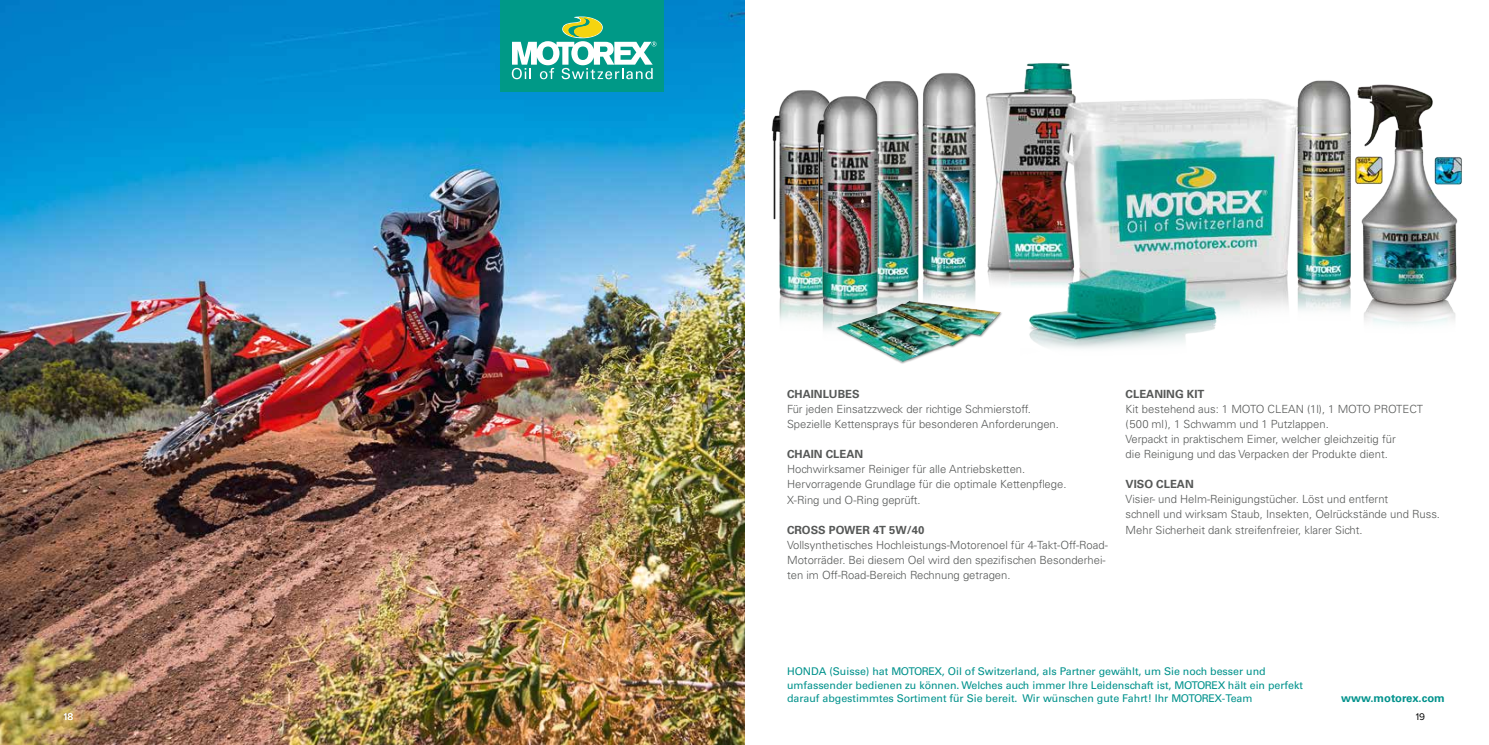
<style>
.page{position:relative;width:1489px;height:745px;background:#fff}
.page>*{position:absolute;margin:0;border:0;box-sizing:border-box;transform-origin:0 0}
.t1{font:300 11.25px/15px "Univers LT Std";color:#565857}
.t2{font:700 11.25px "Univers LT Std";color:#565857}
.t3{font:700 11.25px "Univers LT Std";color:#00928c}
.t4{font:10.62px/13.8px "Univers LT Std";color:#00928c}
.t5{font:10px "Proxima Nova";color:#fff}
.t6{font:10px "Proxima Nova";color:#000}
</style>
<div class="page">
<img style="left:0;top:0;width:744px;height:744px">
<div style="left:500px;top:0;width:164px;height:92px;background:#009987"></div>
<svg style="left:512px;top:17px;width:144px;height:62px"></svg>
<img style="left:869px;top:63px;width:593px;height:286px">
<img style="left:771px;top:90px;width:45px;height:231px">
<img style="left:809px;top:91px;width:74px;height:239px">
<div style="left:835px;top:301px;width:167px;height:63px;background:#fff"></div>
<img style="left:834px;top:301px;width:167px;height:62px">
<p class="t2" style="left:787px;top:387px;width:74px">CHAINLUBES</p>
<p class="t1" style="left:787px;top:401px;width:273px">Für jeden Einsatzzweck der richtige Schmierstoff.<br>Spezielle Kettensprays für besonderen Anforderungen.</p>
<p class="t2" style="left:787px;top:447px;width:78px">CHAIN CLEAN</p>
<p class="t1" style="left:787px;top:461px;width:281px">Hochwirksamer Reiniger für alle Antriebsketten.<br>Hervorragende Grundlage für die optimale Kettenpflege.<br>X-Ring und O-Ring geprüft.</p>
<p class="t2" style="left:787px;top:522px;width:139px">CROSS POWER 4T 5W/40</p>
<p class="t1" style="left:787px;top:536px;width:322px">Vollsynthetisches Hochleistungs-Motorenoel für 4-Takt-Off-Road-<br>Motorräder. Bei diesem Oel wird den spezifischen Besonderhei&shy;ten im Off-Road-Bereich Rechnung getragen.</p>
<p class="t2" style="left:1125px;top:387px;width:80px">CLEANING KIT</p>
<p class="t1" style="left:1125px;top:401px;width:299px">Kit bestehend aus: 1 MOTO CLEAN (1l), 1 MOTO PROTECT (500 ml), 1 Schwamm und 1 Putzlappen.<br>Verpackt in praktischem Eimer, welcher gleichzeitig für<br>die Reinigung und das Verpacken der Produkte dient.</p>
<p class="t2" style="left:1125px;top:477px;width:70px">VISO CLEAN</p>
<p class="t1" style="left:1125px;top:491px;width:316px">Visier- und Helm-Reinigungstücher. Löst und entfernt<br>schnell und wirksam Staub, Insekten, Oelrückstände und Russ.<br>Mehr Sicherheit dank streifenfreier, klarer Sicht.</p>
<p class="t4" style="left:787px;top:663px;width:517px">HONDA (Suisse) hat MOTOREX, Oil of Switzerland, als Partner gewählt, um Sie noch besser und umfassender bedienen zu können. Welches auch immer Ihre Leidenschaft ist, MOTOREX hält ein perfekt darauf abgestimmtes Sortiment für Sie bereit. Wir wünschen gute Fahrt! Ihr MOTOREX-Team</p>
<p class="t3" style="left:1341px;top:691px;width:105px">www.motorex.com</p>
<p class="t5" style="left:64px;top:710px;width:11px">18</p>
<p class="t6" style="left:1415px;top:710px;width:11px">19</p>
</div>
